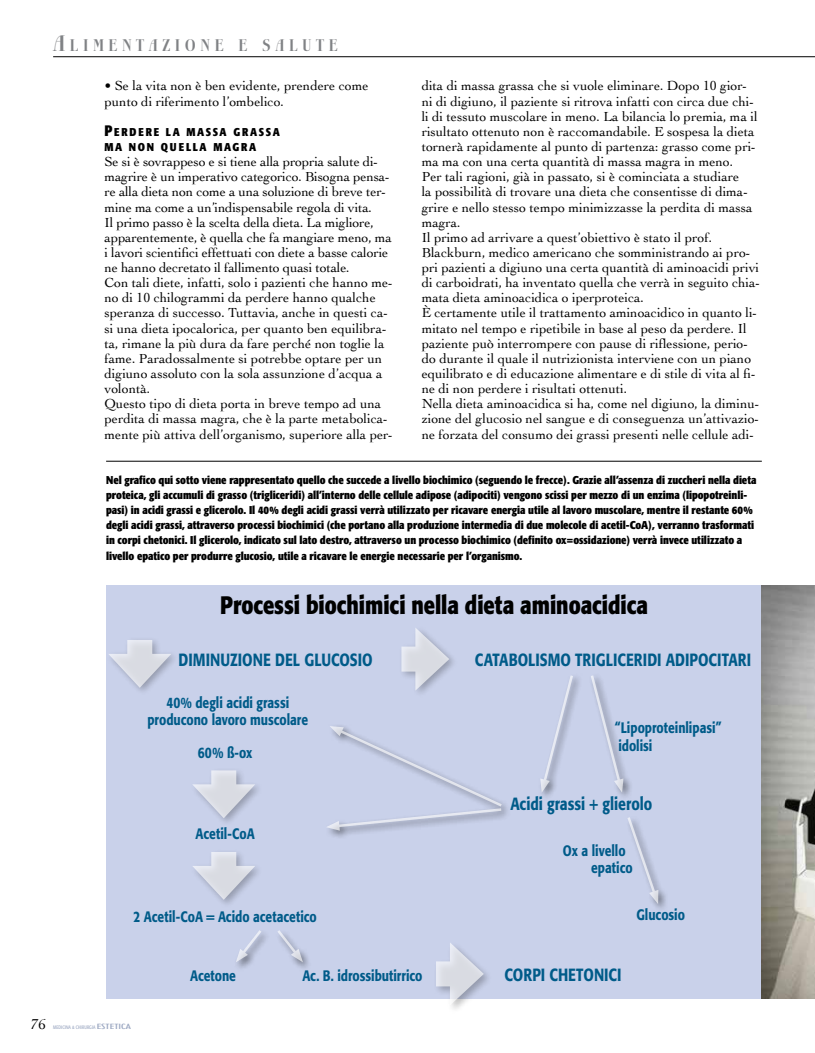
<style>
.page{position:relative;width:815px;height:1053px;background:#fff}
.page>*{position:absolute;margin:0;border:0;box-sizing:border-box;transform-origin:0 0}
.t1{font:700 25px "Formata";letter-spacing:-.005em;color:#000;scale:.8 1}
.t2{font:500 17.5px "Formata";letter-spacing:.005em;color:#005b89;scale:.8 1}
.t3{font:700 16.88px "Boberia LL";letter-spacing:.265em;color:#808285}
.t4{font:500 15px/17.5px "Formata";color:#005b89;scale:.8 1}
.t5{font:15px "Cochin";color:#000}
.t6{font:13.75px/15.1px "Cochin";color:#000}
.t7{font:700 condensed 11.25px/15.1px "Formata";letter-spacing:-.005em;color:#000}
.t8{font:700 condensed 11.25px/15.1px "Formata";letter-spacing:.155em;color:#000}
.t9{font:condensed 5px "Formata";letter-spacing:.02em;color:#9ca8c2;scale:.91 1}
.s1{font-size:22.5px}
.s2{font-size:15px}
.s3{font-family:"Erbar Com";font-weight:300;font-size:7.5px}
</style>
<div class="page">
<hr style="left:53px;top:56px;width:762px;height:1px;background:#000">
<div style="left:106px;top:585px;width:656px;height:413px;background:#c9d1ea"></div>
<div style="left:106px;top:625px;width:387px;height:389px;background:#000;opacity:.4"></div>
<div style="left:127px;top:640px;width:25px;height:25px;background:#dddfe6"></div>
<svg style="left:108px;top:653px;width:63px;height:34px"></svg>
<div style="left:211px;top:770px;width:25px;height:26px;background:#dee1e8"></div>
<svg style="left:192px;top:784px;width:41px;height:34px"></svg>
<div style="left:211px;top:851px;width:25px;height:26px;background:#dfe2e9"></div>
<svg style="left:192px;top:865px;width:41px;height:34px"></svg>
<div style="left:401px;top:646px;width:26px;height:25px;background:#dfe1e8"></div>
<svg style="left:415px;top:627px;width:34px;height:46px"></svg>
<svg style="left:436px;top:971px;width:14px;height:15px"></svg>
<svg style="left:450px;top:971px;width:34px;height:34px"></svg>
<div style="left:233px;top:673px;width:436px;height:298px;background:#c9d1ea"></div>
<svg style="left:540px;top:675px;width:34px;height:117px"></svg>
<svg style="left:236px;top:930px;width:27px;height:32px"></svg>
<svg style="left:278px;top:930px;width:25px;height:32px"></svg>
<svg style="left:327px;top:726px;width:176px;height:104px"></svg>
<svg style="left:591px;top:675px;width:32px;height:117px"></svg>
<svg style="left:627px;top:817px;width:31px;height:87px"></svg>
<img style="left:762px;top:585px;width:53px;height:413px">
<hr style="left:106px;top:461px;width:656px;height:1px;background:#000">
<p class="t3" style="left:53px;top:36px;width:286px"><span class="s1">A</span>LIMENTAZIONE E SALUTE</p>
<p class="t6" style="left:105px;top:78px;width:265px">• Se la vita non è ben evidente, prendere come punto di riferimento l’ombelico.</p>
<p class="t8" style="left:105px;top:124px;width:177px"><span class="s2">P</span>ERDERE LA MASSA GRASSA<br>MA NON QUELLA MAGRA</p>
<p class="t6" style="left:105px;top:153px;width:290px">Se si è sovrappeso e si tiene alla propria salute di&shy;magrire è un imperativo categorico. Bisogna pensa&shy;re alla dieta non come a una soluzione di breve ter&shy;mine ma come a un’indispensabile regola di vita.<br>Il primo passo è la scelta della dieta. La migliore, apparentemente, è quella che fa mangiare meno, ma i lavori scientifici effettuati con diete a basse calorie ne hanno decretato il fallimento quasi totale.<br>Con tali diete, infatti, solo i pazienti che hanno me&shy;no di 10 chilogrammi da perdere hanno qualche speranza di successo. Tuttavia, anche in questi ca&shy;si una dieta ipocalorica, per quanto ben equilibra&shy;ta, rimane la più dura da fare perché non toglie la fame. Paradossalmente si potrebbe optare per un digiuno assoluto con la sola assunzione d’acqua a volontà.<br>Questo tipo di dieta porta in breve tempo ad una perdita di massa magra, che è la parte metabolica&shy;mente più attiva dell’organismo, superiore alla per-</p>
<p class="t6" style="left:422px;top:78px;width:340px">dita di massa grassa che si vuole eliminare. Dopo 10 gior&shy;ni di digiuno, il paziente si ritrova infatti con circa due chi&shy;li di tessuto muscolare in meno. La bilancia lo premia, ma il risultato ottenuto non è raccomandabile. E sospesa la dieta tornerà rapidamente al punto di partenza: grasso come pri&shy;ma ma con una certa quantità di massa magra in meno.<br>Per tali ragioni, già in passato, si è cominciata a studiare<br>la possibilità di trovare una dieta che consentisse di dima&shy;grire e nello stesso tempo minimizzasse la perdita di massa magra.<br>Il primo ad arrivare a quest’obiettivo è stato il prof.<br>Blackburn, medico americano che somministrando ai pro&shy;pri pazienti a digiuno una certa quantità di aminoacidi privi di carboidrati, ha inventato quella che verrà in seguito chia&shy;mata dieta aminoacidica o iperproteica.<br>È certamente utile il trattamento aminoacidico in quanto li&shy;mitato nel tempo e ripetibile in base al peso da perdere. Il paziente può interrompere con pause di riflessione, perio&shy;do durante il quale il nutrizionista interviene con un piano equilibrato e di educazione alimentare e di stile di vita al fi&shy;ne di non perdere i risultati ottenuti.<br>Nella dieta aminoacidica si ha, come nel digiuno, la diminu&shy;zione del glucosio nel sangue e di conseguenza un’attivazio&shy;ne forzata del consumo dei grassi presenti nelle cellule adi-</p>
<p class="t7" style="left:106px;top:472px;width:652px">Nel grafico qui sotto viene rappresentato quello che succede a livello biochimico (seguendo le frecce). Grazie all’assenza di zuccheri nella dieta proteica, gli accumuli di grasso (trigliceridi) all’interno delle cellule adipose (adipociti) vengono scissi per mezzo di un enzima (lipopotreinli&shy;pasi) in acidi grassi e glicerolo. Il 40% degli acidi grassi verrà utilizzato per ricavare energia utile al lavoro muscolare, mentre il restante 60% degli acidi grassi, attraverso processi biochimici (che portano alla produzione intermedia di due molecole di acetil-CoA), verranno trasformati in corpi chetonici. Il glicerolo, indicato sul lato destro, attraverso un processo biochimico (definito ox=ossidazione) verrà invece utilizzato a livello epatico per produrre glucosio, utile a ricavare le energie necessarie per l’organismo.</p>
<h1 class="t1" style="left:220px;top:589px;width:536px">Processi biochimici nella dieta aminoacidica</h1>
<p class="t2" style="left:179px;top:649px;width:244px">Diminuzione del glucosio</p>
<p class="t2" style="left:475px;top:649px;width:347px">Catabolismo trig liceridi adipocitari</p>
<p class="t4" style="left:147px;top:693px;width:202px;text-align:center">40% degli acidi grassi producono lavoro muscolare</p>
<p class="t4" style="left:198px;top:743px;width:70px">60% ß-ox</p>
<p class="t4" style="left:196px;top:824px;width:75px">Acetil-CoA</p>
<p class="t4" style="left:133px;top:908px;width:231px">2 Acetil-CoA = Acido acetacetico</p>
<p class="t5" style="left:31px;top:1013px;width:16px">76</p>
<p class="t9" style="left:53px;top:1024px;width:87px">MEDICINA &amp; CHIRURGIA <span class="s3">ESTETICA</span></p>
<p class="t4" style="left:190px;top:966px;width:59px">Acetone</p>
<p class="t4" style="left:302px;top:966px;width:152px">Ac. B. idrossibutirrico</p>
<p class="t4" style="left:615px;top:719px;width:135px">“Lipoproteinlipasi” idolisi</p>
<p class="t2" style="left:510px;top:792px;width:179px">Acidi grassi + glierolo</p>
<p class="t4" style="left:591px;top:841px;width:53px;text-indent:-28px">Ox a livello epatico</p>
<p class="t4" style="left:636px;top:905px;width:62px">Glucosio</p>
<p class="t2" style="left:504px;top:964px;width:11px">CORPI</p>
<p class="t2" style="left:549px;top:964px;width:34px">CHETONICI</p>
</div>
